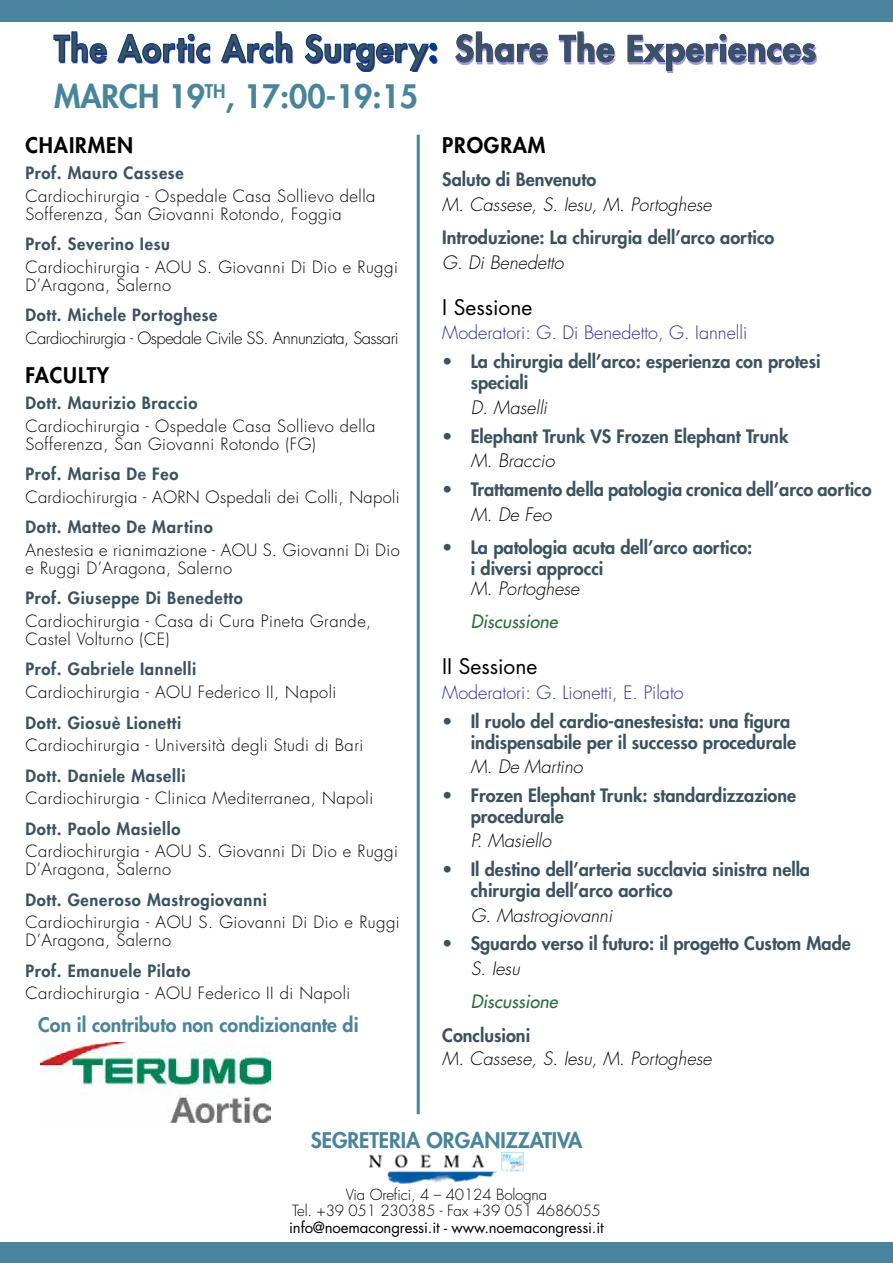
<style>
.page{position:relative;width:893px;height:1263px;background:#fff}
.page>*{position:absolute;margin:0;border:0;box-sizing:border-box;transform-origin:0 0}
.t1{font:800 34.5px "Futura";letter-spacing:.02em;color:#3b5261}
.t2{font:800 31.5px "Futura";color:#48859c}
.t3{font:800 21px "Futura";color:#48859c}
.t4{font:800 21px "Futura";letter-spacing:.04em;color:#000}
.t5{font:21px "Futura";color:#000}
.t6{font:800 19.5px "Futura";color:#48859c}
.t7{font:800 18px/20.4px "Futura";color:#3b5261}
.t8{font:italic 300 18px "Futura";color:#000}
.t9{font:300 18px "Futura";color:#2c2e9e}
.t10{font:italic 18px "Futura";color:#2c6e3e}
.t11{font:300 16.5px/18px "Futura";letter-spacing:.03em;color:#000}
.t12{font:800 16.5px "Futura";letter-spacing:.04em;color:#3b5261}
.t13{font:300 16.5px "Futura";letter-spacing:-.03em;color:#000}
.t14{font:300 15px/16.5px "Futura";letter-spacing:-.01em;color:#000;text-align:center}
.t15{font:15px "Futura";letter-spacing:-.01em;color:#000}
.s1{color:#003882}
</style>
<div class="page">
<div style="left:456px;top:34px;width:361px;height:39px;background:#2c2e9e;opacity:.48"></div>
<svg style="left:455px;top:31px;width:93px;height:32px"></svg>
<svg style="left:558px;top:31px;width:57px;height:32px"></svg>
<svg style="left:627px;top:34px;width:189px;height:37px"></svg>
<svg style="left:59px;top:33px;width:359px;height:39px"></svg>
<svg style="left:53px;top:31px;width:54px;height:31px"></svg>
<svg style="left:117px;top:34px;width:93px;height:28px"></svg>
<svg style="left:221px;top:31px;width:71px;height:31px"></svg>
<svg style="left:305px;top:34px;width:132px;height:37px"></svg>
<div style="left:0;top:0;width:893px;height:21px;background:#48859c"></div>
<div style="left:0;top:1243px;width:893px;height:20px;background:#48859c"></div>
<img style="left:370px;top:1154px;width:127px;height:29px">
<img style="left:502px;top:1152px;width:21px;height:19px">
<hr style="left:417px;top:135px;width:3px;height:979px;background:#48859c">
<img style="left:40px;top:1043px;width:231px;height:79px">
<h1 class="t1" style="left:54px;top:25px;width:764px">The Aortic Arch Surgery<span class="s1">:</span> Share The Experiences</h1>
<h2 class="t2" style="left:54px;top:75px;width:366px">MARCH 19<sup>TH</sup>, 17:00-19:15</h2>
<p class="t4" style="left:26px;top:131px;width:109px">CHAIRMEN</p>
<p class="t12" style="left:26px;top:162px;width:160px">Prof. Mauro Cassese</p>
<p class="t11" style="left:26px;top:187px;width:351px">Cardiochirurgia - Ospedale Casa Sollievo della<br>Sofferenza, San Giovanni Rotondo, Foggia</p>
<p class="t12" style="left:26px;top:233px;width:146px">Prof. Severino Iesu</p>
<p class="t11" style="left:26px;top:258px;width:374px">Cardiochirurgia - AOU S. Giovanni Di Dio e Ruggi<br>D’Aragona, Salerno</p>
<p class="t12" style="left:26px;top:304px;width:194px">Dott. Michele Portoghese</p>
<p class="t13" style="left:26px;top:327px;width:375px">Cardiochirurgia - Ospedale Civile SS. Annunziata, Sassari</p>
<p class="t4" style="left:26px;top:361px;width:85px">FACULTY</p>
<p class="t12" style="left:26px;top:392px;width:173px">Dott. Maurizio Braccio</p>
<p class="t11" style="left:26px;top:417px;width:351px">Cardiochirurgia - Ospedale Casa Sollievo della<br>Sofferenza, San Giovanni Rotondo (FG)</p>
<p class="t12" style="left:26px;top:463px;width:155px">Prof. Marisa De Feo</p>
<p class="t11" style="left:26px;top:488px;width:376px">Cardiochirurgia - AORN Ospedali dei Colli, Napoli</p>
<p class="t12" style="left:26px;top:516px;width:189px">Dott. Matteo De Martino</p>
<p class="t11" style="left:26px;top:541px;width:376px">Anestesia e rianimazione - AOU S. Giovanni Di Dio e Ruggi D’Aragona, Salerno</p>
<p class="t12" style="left:26px;top:587px;width:219px">Prof. Giuseppe Di Benedetto</p>
<p class="t11" style="left:26px;top:612px;width:347px">Cardiochirurgia - Casa di Cura Pineta Grande,<br>Castel Volturno (CE)</p>
<p class="t12" style="left:26px;top:658px;width:172px">Prof. Gabriele Iannelli</p>
<p class="t11" style="left:26px;top:683px;width:312px">Cardiochirurgia - AOU Federico II, Napoli</p>
<p class="t12" style="left:26px;top:711px;width:157px">Dott. Giosuè Lionetti</p>
<p class="t11" style="left:26px;top:736px;width:339px">Cardiochirurgia - Università degli Studi di Bari</p>
<p class="t12" style="left:26px;top:764px;width:162px">Dott. Daniele Maselli</p>
<p class="t11" style="left:26px;top:789px;width:349px">Cardiochirurgia - Clinica Mediterranea, Napoli</p>
<p class="t12" style="left:26px;top:817px;width:156px">Dott. Paolo Masiello</p>
<p class="t11" style="left:26px;top:842px;width:374px">Cardiochirurgia - AOU S. Giovanni Di Dio e Ruggi<br>D’Aragona, Salerno</p>
<p class="t12" style="left:26px;top:888px;width:243px">Dott. Generoso Mastrogiovanni</p>
<p class="t11" style="left:26px;top:913px;width:376px">Cardiochirurgia - AOU S. Giovanni Di Dio e Ruggi<br>D’Aragona, Salerno</p>
<p class="t12" style="left:26px;top:959px;width:166px">Prof. Emanuele Pilato</p>
<p class="t11" style="left:26px;top:984px;width:326px">Cardiochirurgia - AOU Federico II di Napoli</p>
<p class="t6" style="left:38px;top:1012px;width:322px">Con il contributo non condizionante di</p>
<p class="t4" style="left:442px;top:131px;width:105px">PROGRAM</p>
<p class="t7" style="left:442px;top:169px;width:156px">Saluto di Benvenuto</p>
<p class="t8" style="left:442px;top:193px;width:271px">M. Cassese, S. Iesu, M. Portoghese</p>
<p class="t7" style="left:442px;top:227px;width:334px">Introduzione: La chirurgia dell’arco aortico</p>
<p class="t8" style="left:442px;top:251px;width:123px">G. Di Benedetto</p>
<p class="t5" style="left:442px;top:292px;width:92px">I Sessione</p>
<p class="t9" style="left:442px;top:321px;width:307px">Moderatori: G. Di Benedetto, G. Iannelli</p>
<p class="t7" style="left:471px;top:351px;width:351px;text-indent:-28px">• La chirurgia dell’arco: esperienza con protesi speciali</p>
<p class="t8" style="left:471px;top:395px;width:78px">D. Maselli</p>
<p class="t7" style="left:442px;top:425px;width:348px">• Elephant Trunk VS Frozen Elephant Trunk</p>
<p class="t8" style="left:471px;top:449px;width:85px">M. Braccio</p>
<p class="t7" style="left:442px;top:479px;width:431px">• Trattamento della patologia cronica dell’arco aortico</p>
<p class="t8" style="left:471px;top:503px;width:82px">M. De Feo</p>
<p class="t7" style="left:471px;top:537px;width:283px;text-indent:-28px">• La patologia acuta dell’arco aortico: i diversi approcci</p>
<p class="t8" style="left:471px;top:577px;width:110px">M. Portoghese</p>
<p class="t10" style="left:471px;top:610px;width:88px">Discussione</p>
<p class="t5" style="left:442px;top:652px;width:97px">II Sessione</p>
<p class="t9" style="left:442px;top:681px;width:243px">Moderatori: G. Lionetti, E. Pilato</p>
<p class="t7" style="left:471px;top:711px;width:327px;text-indent:-28px">• Il ruolo del cardio-anestesista: una figura indispensabile per il successo procedurale</p>
<p class="t8" style="left:471px;top:755px;width:114px">M. De Martino</p>
<p class="t7" style="left:471px;top:785px;width:327px;text-indent:-28px">• Frozen Elephant Trunk: standardizzazione procedurale</p>
<p class="t8" style="left:471px;top:829px;width:82px">P. Masiello</p>
<p class="t7" style="left:471px;top:859px;width:341px;text-indent:-28px">• Il destino dell’arteria succlavia sinistra nella chirurgia dell’arco aortico</p>
<p class="t8" style="left:471px;top:903px;width:143px">G. Mastrogiovanni</p>
<p class="t7" style="left:442px;top:933px;width:410px">• Sguardo verso il futuro: il progetto Custom Made</p>
<p class="t8" style="left:471px;top:957px;width:51px">S. Iesu</p>
<p class="t10" style="left:471px;top:990px;width:88px">Discussione</p>
<p class="t7" style="left:442px;top:1024px;width:89px">Conclusioni</p>
<p class="t8" style="left:442px;top:1047px;width:271px">M. Cassese, S. Iesu, M. Portoghese</p>
<p class="t3" style="left:311px;top:1126px;width:273px">SEGRETERIA ORGANIZZATIVA</p>
<p class="t14" style="left:292px;top:1186px;width:310px">Via Orefici, 4 – 40124 Bologna<br>Tel. +39 051 230385 - Fax +39 051 4686055</p>
<p class="t15" style="left:289px;top:1217px;width:316px">info@noemacongressi.it - www.noemacongressi.it</p>
</div>
